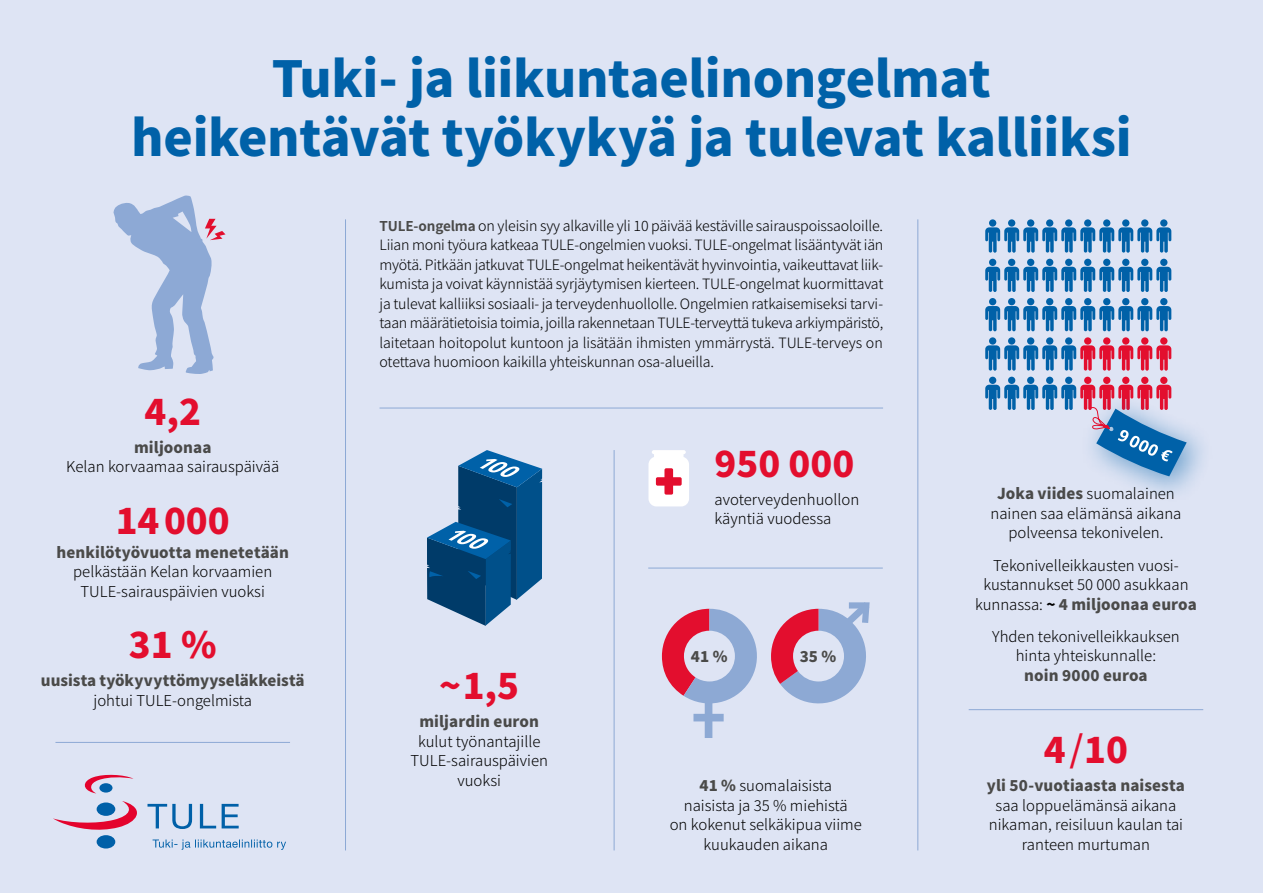
<style>
.page{position:relative;width:1263px;height:893px;background:#dee4f4}
.page>*{position:absolute;margin:0;border:0;box-sizing:border-box;transform-origin:0 0}
.t1{font:900 49.5px/58.5px "Noto Sans JP";letter-spacing:-.01em;color:#0061a8;text-align:center}
.leipis{font:900 36px "Noto Sans JP";color:#e30e2e}
.leipis-2{font:300 15px/19.5px "Noto Sans JP";color:#000;text-align:center}
.leipis-3{font:900 15px/19.5px "Noto Sans JP";color:#4a4a49;text-align:center}
.LEIPIS{font:300 14.25px/19.5px "Noto Sans JP";letter-spacing:-.01em;color:#000;text-align:justify}
.s1{font-weight:700;font-size:13.5px;color:#4a4a49}
.s2{font-weight:900;color:#4a4a49}
.s3{font-weight:300;color:#000}
.s4{font-weight:900}
.s5{font-weight:500}
</style>
<div class="page">
<hr style="left:345px;top:219px;width:1px;height:631px;background:#8da9d5">
<hr style="left:614px;top:450px;width:1px;height:400px;background:#8da9d5">
<hr style="left:917px;top:219px;width:1px;height:631px;background:#8da9d5">
<hr style="left:648px;top:568px;width:235px;height:1px;background:#8da9d5">
<hr style="left:379px;top:408px;width:504px;height:1px;background:#8da9d5">
<svg style="left:113px;top:195px;width:113px;height:179px"></svg>
<svg style="left:427px;top:450px;width:115px;height:176px"></svg>
<svg style="left:84px;top:774px;width:49px;height:19px"></svg>
<div style="left:97px;top:835px;width:18px;height:13px;background:#0060a8;border-radius:50%"></div>
<div style="left:99px;top:783px;width:14px;height:10px;background:#0060a8;border-radius:50%"></div>
<svg style="left:53px;top:801px;width:186px;height:29px"></svg>
<svg style="left:153px;top:839px;width:133px;height:11px"></svg>
<div style="left:989px;top:219px;width:7px;height:8px;background:#0061a8;border-radius:50%"></div>
<div style="left:1008px;top:219px;width:7px;height:8px;background:#0061a8;border-radius:50%"></div>
<div style="left:1027px;top:219px;width:7px;height:8px;background:#0061a8;border-radius:50%"></div>
<div style="left:1046px;top:219px;width:7px;height:8px;background:#0061a8;border-radius:50%"></div>
<div style="left:1065px;top:219px;width:7px;height:8px;background:#0061a8;border-radius:50%"></div>
<div style="left:1084px;top:219px;width:7px;height:8px;background:#0061a8;border-radius:50%"></div>
<div style="left:1103px;top:219px;width:7px;height:8px;background:#0061a8;border-radius:50%"></div>
<div style="left:1122px;top:219px;width:7px;height:8px;background:#0061a8;border-radius:50%"></div>
<div style="left:1141px;top:219px;width:7px;height:8px;background:#0061a8;border-radius:50%"></div>
<div style="left:1160px;top:219px;width:7px;height:8px;background:#0061a8;border-radius:50%"></div>
<svg style="left:985px;top:227px;width:186px;height:26px"></svg>
<div style="left:989px;top:259px;width:7px;height:7px;background:#0061a8;border-radius:50%"></div>
<div style="left:1008px;top:259px;width:7px;height:7px;background:#0061a8;border-radius:50%"></div>
<div style="left:1027px;top:259px;width:7px;height:7px;background:#0061a8;border-radius:50%"></div>
<div style="left:1046px;top:259px;width:7px;height:7px;background:#0061a8;border-radius:50%"></div>
<div style="left:1065px;top:259px;width:7px;height:7px;background:#0061a8;border-radius:50%"></div>
<div style="left:1084px;top:259px;width:7px;height:7px;background:#0061a8;border-radius:50%"></div>
<div style="left:1103px;top:259px;width:7px;height:7px;background:#0061a8;border-radius:50%"></div>
<div style="left:1122px;top:259px;width:7px;height:7px;background:#0061a8;border-radius:50%"></div>
<div style="left:1141px;top:259px;width:7px;height:7px;background:#0061a8;border-radius:50%"></div>
<div style="left:1160px;top:259px;width:7px;height:7px;background:#0061a8;border-radius:50%"></div>
<svg style="left:985px;top:267px;width:186px;height:25px"></svg>
<div style="left:989px;top:298px;width:7px;height:7px;background:#0061a8;border-radius:50%"></div>
<div style="left:1008px;top:298px;width:7px;height:7px;background:#0061a8;border-radius:50%"></div>
<div style="left:1027px;top:298px;width:7px;height:7px;background:#0061a8;border-radius:50%"></div>
<div style="left:1046px;top:298px;width:7px;height:7px;background:#0061a8;border-radius:50%"></div>
<div style="left:1065px;top:298px;width:7px;height:7px;background:#0061a8;border-radius:50%"></div>
<div style="left:1084px;top:298px;width:7px;height:7px;background:#0061a8;border-radius:50%"></div>
<div style="left:1103px;top:298px;width:7px;height:7px;background:#0061a8;border-radius:50%"></div>
<div style="left:1122px;top:298px;width:7px;height:7px;background:#0061a8;border-radius:50%"></div>
<div style="left:1141px;top:298px;width:7px;height:7px;background:#0061a8;border-radius:50%"></div>
<div style="left:1160px;top:298px;width:7px;height:7px;background:#0061a8;border-radius:50%"></div>
<svg style="left:985px;top:306px;width:186px;height:25px"></svg>
<div style="left:989px;top:337px;width:7px;height:8px;background:#0061a8;border-radius:50%"></div>
<div style="left:1008px;top:337px;width:7px;height:8px;background:#0061a8;border-radius:50%"></div>
<div style="left:1027px;top:337px;width:7px;height:8px;background:#0061a8;border-radius:50%"></div>
<div style="left:1046px;top:337px;width:7px;height:8px;background:#0061a8;border-radius:50%"></div>
<div style="left:1065px;top:337px;width:7px;height:8px;background:#0061a8;border-radius:50%"></div>
<div style="left:1084px;top:337px;width:7px;height:8px;background:#e30e2e;border-radius:50%"></div>
<div style="left:1103px;top:337px;width:7px;height:8px;background:#e30e2e;border-radius:50%"></div>
<div style="left:1122px;top:337px;width:7px;height:8px;background:#e30e2e;border-radius:50%"></div>
<div style="left:1141px;top:337px;width:7px;height:8px;background:#e30e2e;border-radius:50%"></div>
<div style="left:1160px;top:337px;width:7px;height:8px;background:#e30e2e;border-radius:50%"></div>
<svg style="left:985px;top:345px;width:186px;height:26px"></svg>
<div style="left:989px;top:377px;width:7px;height:7px;background:#0061a8;border-radius:50%"></div>
<div style="left:1008px;top:377px;width:7px;height:7px;background:#0061a8;border-radius:50%"></div>
<div style="left:1027px;top:377px;width:7px;height:7px;background:#0061a8;border-radius:50%"></div>
<div style="left:1046px;top:377px;width:7px;height:7px;background:#0061a8;border-radius:50%"></div>
<div style="left:1065px;top:377px;width:7px;height:7px;background:#0061a8;border-radius:50%"></div>
<div style="left:1084px;top:377px;width:7px;height:7px;background:#e30e2e;border-radius:50%"></div>
<div style="left:1103px;top:377px;width:7px;height:7px;background:#e30e2e;border-radius:50%"></div>
<div style="left:1122px;top:377px;width:7px;height:7px;background:#e30e2e;border-radius:50%"></div>
<div style="left:1141px;top:377px;width:7px;height:7px;background:#e30e2e;border-radius:50%"></div>
<div style="left:1160px;top:377px;width:7px;height:7px;background:#e30e2e;border-radius:50%"></div>
<div style="left:1079px;top:391px;width:136px;height:114px;background:#0061a8;opacity:.5"></div>
<svg style="left:985px;top:385px;width:202px;height:91px"></svg>
<hr style="left:969px;top:709px;width:234px;height:1px;background:#8da9d5">
<hr style="left:55px;top:742px;width:235px;height:1px;background:#8da9d5">
<svg style="left:648px;top:450px;width:41px;height:56px;background:#f8d6dc"></svg>
<div style="left:705px;top:700px;width:7px;height:38px;background:#8da9d4"></div>
<div style="left:693px;top:714px;width:31px;height:7px;background:#8da9d4"></div>
<svg style="left:662px;top:609px;width:95px;height:101px"></svg>
<svg style="left:771px;top:602px;width:99px;height:102px"></svg>
<p class="t1" style="left:131px;top:51px;width:1002px">Tuki- ja liikuntaelinongelmat heikentävät työkykyä ja tulevat kalliiksi</p>
<p class="LEIPIS" style="left:379px;top:216px;width:505px"><span class="s1">TULE-ongelma</span> on yleisin syy alkaville yli 10 päivää kestäville sairauspoissaoloille.<br>Liian moni työura katkeaa TULE-ongelmien vuoksi. TULE-ongelmat lisääntyvät iän myötä. Pitkään jatkuvat TULE-ongelmat heikentävät hyvinvointia, vaikeuttavat liik&shy;kumista ja voivat käynnistää syrjäytymisen kierteen. TULE-ongelmat kuormittavat ja tulevat kalliiksi sosiaali- ja terveydenhuollolle. Ongelmien ratkaisemiseksi tarvi&shy;taan määrätietoisia toimia, joilla rakennetaan TULE-terveyttä tukeva arkiympäristö, laitetaan hoitopolut kuntoon ja lisätään ihmisten ymmärrystä. TULE-terveys on otettava huomioon kaikilla yhteiskunnan osa-alueilla.</p>
<p class="leipis" style="left:144px;top:391px;width:58px">4,2</p>
<p class="leipis-2" style="left:66px;top:438px;width:214px"><span class="s2">miljoonaa<br></span>Kelan korvaamaa sairauspäivää</p>
<p class="leipis" style="left:116px;top:500px;width:116px">14 000</p>
<p class="leipis-2" style="left:57px;top:543px;width:234px"><span class="s2">henkilötyövuotta menetetään </span>pelkästään Kelan korvaamien<br>TULE-sairauspäivien vuoksi</p>
<p class="leipis" style="left:129px;top:625px;width:89px">31 %</p>
<p class="leipis-3" style="left:41px;top:671px;width:265px">uusista työkyvyttömyyseläkkeistä <span class="s3">johtui TULE-ongelmista</span></p>
<p class="leipis" style="left:439px;top:666px;width:81px">~1,5</p>
<p class="leipis-2" style="left:410px;top:712px;width:139px"><span class="s2">miljardin euron </span>kulut työnantajille<br>TULE-sairauspäivien vuoksi</p>
<p class="leipis" style="left:715px;top:443px;width:141px">950 000</p>
<p class="leipis-2" style="left:715px;top:490px;width:146px;text-align:left">avoterveydenhuollon käyntiä vuodessa</p>
<p class="leipis-3" style="left:691px;top:647px;width:38px">41 %</p>
<p class="leipis-3" style="left:800px;top:647px;width:38px">35 %</p>
<p class="leipis-2" style="left:670px;top:776px;width:194px"><span class="s2">41 %</span> suomalaisista<br>naisista ja 35 % miehistä<br>on kokenut selkäkipua viime kuukauden aikana</p>
<p class="leipis-2" style="left:990px;top:484px;width:192px"><span class="s2">Joka viides</span> suomalainen nainen saa elämänsä aikana polveensa tekonivelen.</p>
<p class="leipis-2" style="left:975px;top:556px;width:223px">Tekonivelleikkausten vuosi&shy;kustannukset 50 000 asukkaan kunnassa: <span class="s4">~</span> <span class="s2">4 miljoonaa euroa</span></p>
<p class="leipis-2" style="left:992px;top:627px;width:189px">Yhden tekonivelleikkauksen hinta yhteiskunnalle:<br><span class="s2">noin 9000 euroa</span></p>
<p class="leipis" style="left:1044px;top:730px;width:86px">4<span class="s5">/</span>10</p>
<p class="leipis-2" style="left:987px;top:776px;width:200px"><span class="s2">yli 50-vuotiaasta naisesta </span>saa loppuelämänsä aikana nikaman, reisiluun kaulan tai ranteen murtuman</p>
</div>
